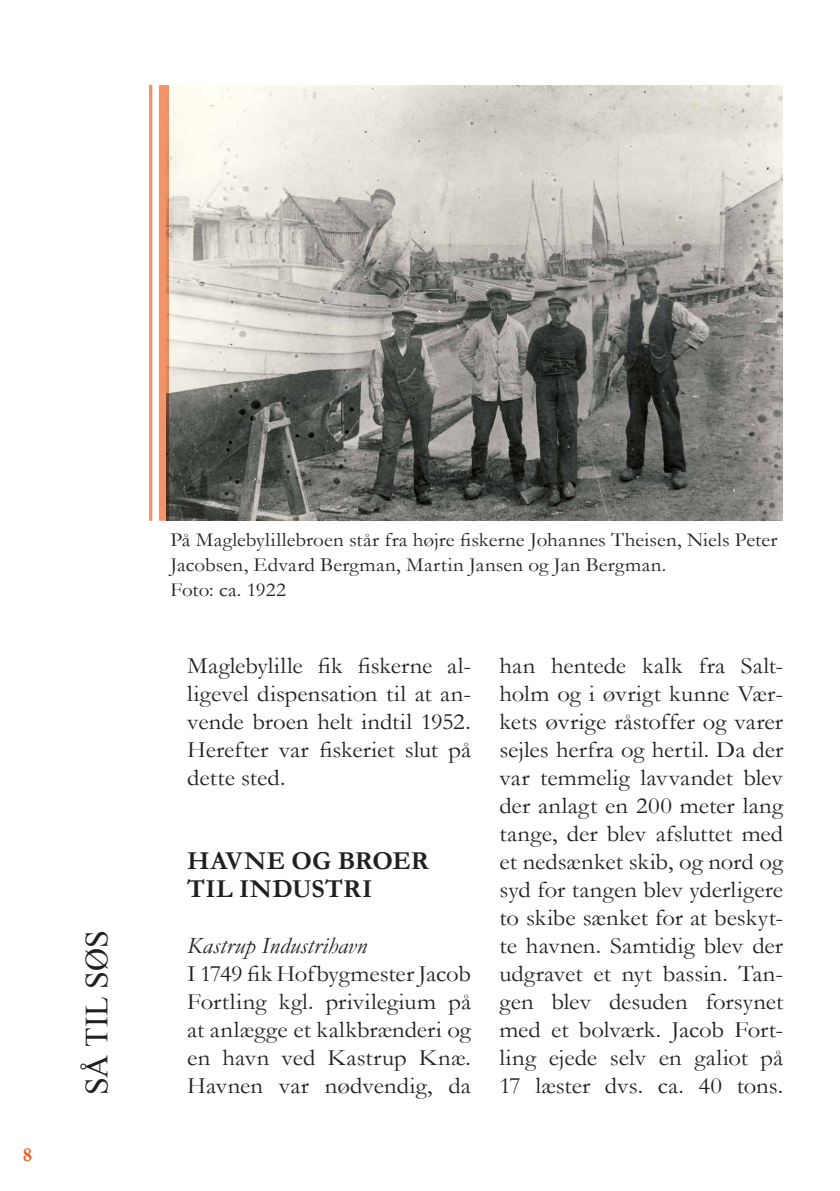
<style>
.page{position:relative;width:840px;height:1191px;background:#fff}
.page>*{position:absolute;margin:0;border:0;box-sizing:border-box;transform-origin:0 0}
.t1{font:32px "Times New Roman";letter-spacing:-.01em;color:#231f20}
.Afsnitstitel{font:700 26px/28px "Garamond";letter-spacing:.005em;color:#231f20}
.Brødtekst{font:23.6px/28px "Garamond";color:#231f20;text-align:justify;scale:1.05 1}
.brødtekst_kursiv{font:italic 23.6px "Garamond";letter-spacing:.005em;color:#231f20;scale:1.05 1}
.Billedtekst_sort_ven{font:20px/25px "Garamond";letter-spacing:.01em;color:#231f20;scale:1.05 1}
.t2{font:700 20px "Garamond";color:#eb5f20}
</style>
<div class="page">
<img style="left:169px;top:85px;width:613px;height:435px">
<svg style="left:159px;top:85px;width:10px;height:436px;background:#e08961"></svg>
<hr style="left:149px;top:85px;width:3px;height:436px;background:#eb5f20">
<p class="t2" style="left:23px;top:1140px;width:11px">8</p>
<h1 class="t1" style="left:75px;top:1095px;width:166px;rotate:-90deg">SÅ TIL SØS</h1>
<p class="Billedtekst_sort_ven" style="left:170px;top:527px;width:579px">På Maglebylillebroen står fra højre fiskerne Johannes Theisen, Niels Peter<br>Jacobsen, Edvard Bergman, Martin Jansen og Jan Bergman.</p>
<p class="Billedtekst_sort_ven" style="left:170px;top:577px;width:111px">Foto: ca. 1922</p>
<p class="Brødtekst" style="left:187px;top:651px;width:271px">Maglebylille fik fiskerne al&shy;ligevel dispensation til at an&shy;vende broen helt indtil 1952.<br>Herefter var fiskeriet slut på dette sted.</p>
<p class="Afsnitstitel" style="left:187px;top:847px;width:243px">HAVNE OG BROER<br>TIL INDUSTRI</p>
<p class="brødtekst_kursiv" style="left:187px;top:930px;width:173px">Kastrup Industrihavn</p>
<p class="Brødtekst" style="left:187px;top:959px;width:272px">I 1749 fik Hofbygmester Jacob Fortling kgl. privilegium på at anlægge et kalkbrænderi og en havn ved Kastrup Knæ.<br>Havnen var nødvendig, da</p>
<p class="Brødtekst" style="left:499px;top:651px;width:272px">han hentede kalk fra Salt&shy;holm og i øvrigt kunne Vær&shy;kets øvrige råstoffer og varer sejles herfra og hertil. Da der var temmelig lavvandet blev der anlagt en 200 meter lang tange, der blev afsluttet med et nedsænket skib, og nord og syd for tangen blev yderligere to skibe sænket for at beskyt&shy;te havnen. Samtidig blev der udgravet et nyt bassin. Tan&shy;gen blev desuden forsynet med et bolværk. Jacob Fort&shy;ling ejede selv en galiot på 17 læster dvs. ca. 40 tons.</p>
</div>
